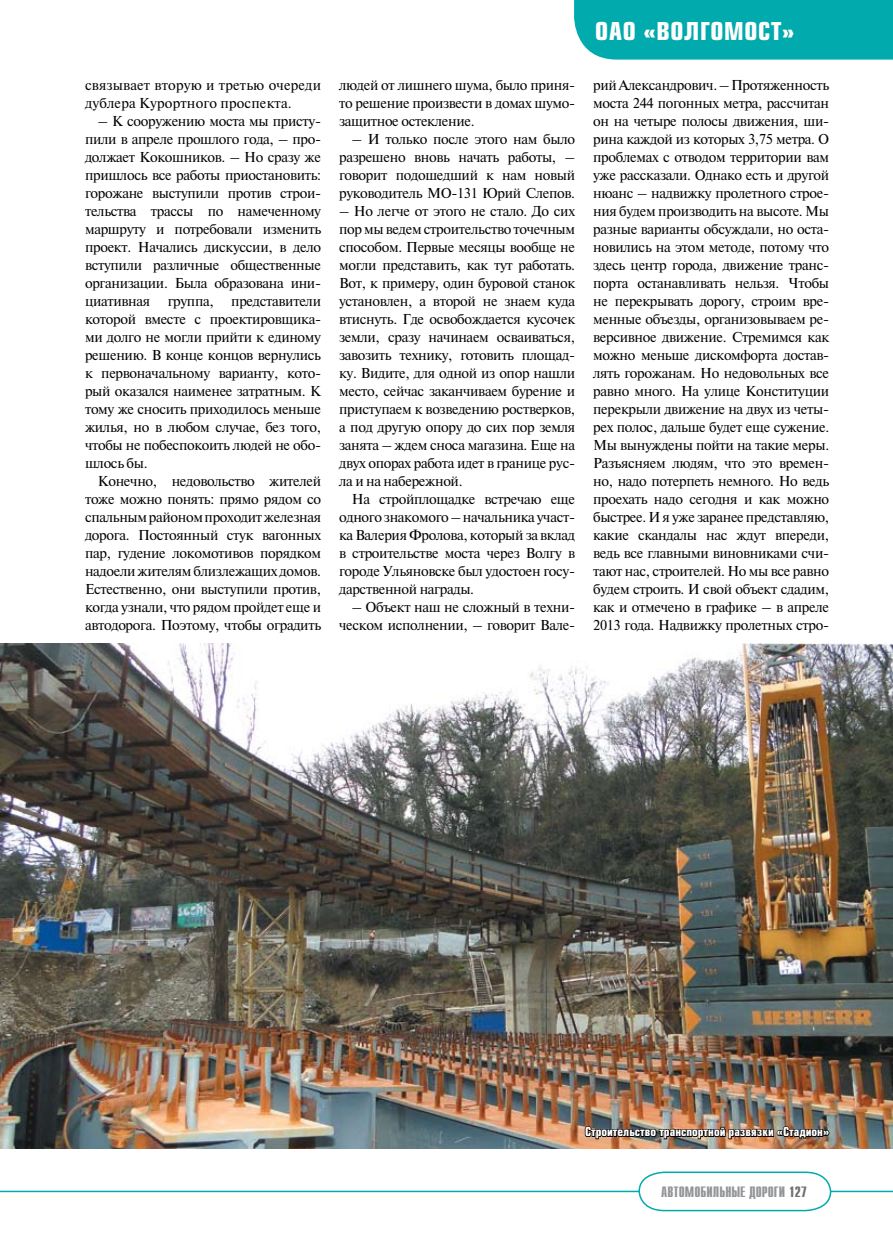
<style>
.page{position:relative;width:893px;height:1234px;background:#fff}
.page>*{position:absolute;margin:0;border:0;box-sizing:border-box;transform-origin:0 0}
.t1{font:700 24px "Europe Cond";letter-spacing:.03em;color:#fff}
.t2{font:700 15px "Compact C";color:#939598}
.t3{font:13.5px/18px "Newton C";letter-spacing:-.025em;color:#000;text-align:justify}
.t4{font:13.5px/18px "Newton C";letter-spacing:.01em;color:#000}
.t5{font:700 12px "Europe Cond";color:#fff}
.s1{color:#6d6f71}
</style>
<div class="page">
<img style="left:0;top:643px;width:893px;height:505px">
<img style="left:584px;top:1123px;width:246px;height:17px">
<div style="left:574px;top:0;width:319px;height:60px;background:#00aaad"></div>
<hr style="left:0;top:1190px;width:893px;height:1px;background:#00aaad">
<svg style="left:638px;top:1171px;width:194px;height:40px"></svg>
<p class="t4" style="left:85px;top:76px;width:238px">связывает вторую и третью очереди дублера Курортного проспекта.</p>
<p class="t3" style="left:85px;top:112px;width:238px;text-indent:13px">– К сооружению моста мы присту&shy;пили в апреле прошлого года, – про&shy;должает Кокошников. – Но сразу же пришлось все работы приостановить: горожане выступили против строи&shy;тельства трассы по намеченному маршруту и потребовали изменить проект. Начались дискуссии, в дело вступили различные общественные организации. Была образована ини&shy;циативная</p>
<p class="t3" style="left:85px;top:292px;width:238px;text-indent:146px">представители которой вместе с проектировщика&shy;ми долго не могли прийти к единому решению. В конце концов вернулись к первоначальному варианту, кото&shy;рый оказался наименее затратным. К тому же сносить приходилось меньше жилья, но в любом случае, без того, чтобы не побеспокоить людей не обо&shy;шлось бы.</p>
<p class="t3" style="left:85px;top:472px;width:238px;text-indent:13px">Конечно, недовольство жителей тоже можно понять: прямо рядом со спальным районом проходит железная дорога. Постоянный стук вагонных пар, гудение локомотивов порядком надоели жителям близлежащих домов.<br>Естественно, они выступили против, когда узнали, что рядом пройдет еще и автодорога. Поэтому, чтобы оградить</p>
<p class="t3" style="left:168px;top:292px;width:48px">группа,</p>
<p class="t3" style="left:339px;top:76px;width:238px">людей от лишнего шума, было приня&shy;то решение произвести в домах шумо&shy;защитное остекление.</p>
<p class="t3" style="left:339px;top:130px;width:238px;text-indent:13px">– И только после этого нам было разрешено вновь начать работы, – говорит подошедший к нам новый руководитель МО-131 Юрий Слепов.</p>
<p class="t3" style="left:339px;top:202px;width:238px">– Но легче от этого не стало. До сих пор мы ведем строительство точечным способом. Первые месяцы вообще не могли представить, как тут работать.<br>Вот, к примеру, один буровой станок установлен, а второй не знаем куда втиснуть. Где освобождается кусочек земли, сразу начинаем осваиваться, завозить технику, готовить площад&shy;ку. Видите, для одной из опор нашли место, сейчас заканчиваем бурение и приступаем к возведению ростверков, а под другую опору до сих пор земля занята – ждем сноса магазина. Еще на двух опорах работа идет в границе рус&shy;ла и на набережной.</p>
<p class="t3" style="left:339px;top:490px;width:238px;text-indent:13px">На стройплощадке встречаю еще одного знакомого – начальника участ&shy;ка Валерия Фролова, который за вклад в строительстве моста через Волгу в городе Ульяновске был удостоен госу&shy;дарственной награды.</p>
<p class="t3" style="left:339px;top:598px;width:238px;text-align:right">– Объект наш не сложный в техни&shy;ческом исполнении, – говорит Вале-</p>
<h1 class="t1" style="left:595px;top:16px;width:201px">ОАО «волгоМост»</h1>
<p class="t3" style="left:593px;top:76px;width:238px">рий Александрович. – Протяженность моста 244 погонных метра, рассчитан он на четыре полосы движения, ши&shy;рина каждой из которых 3,75 метра. О проблемах с отводом территории вам уже рассказали. Однако есть и другой нюанс – надвижку пролетного строе&shy;ния будем производить на высоте. Мы разные варианты обсуждали, но оста&shy;новились на этом методе, потому что здесь центр города, движение транс&shy;порта останавливать нельзя. Чтобы не перекрывать дорогу, строим вре&shy;менные объезды, организовываем ре&shy;версивное движение. Стремимся как можно меньше дискомфорта достав&shy;лять горожанам. Но недовольных все равно много. На улице Конституции перекрыли движение на двух из четы&shy;рех полос, дальше будет еще сужение.<br>Мы вынуждены пойти на такие меры.<br>Разъясняем людям, что это времен&shy;но, надо потерпеть немного. Но ведь проехать надо сегодня и как можно быстрее. И я уже заранее представляю, какие скандалы нас ждут впереди, ведь все главными виновниками счи&shy;тают нас, строителей. Но мы все равно будем строить. И свой объект сдадим, как и отмечено в графике – в апреле 2013 года. Надвижку пролетных стро-</p>
<p class="t5" style="left:585px;top:1123px;width:246px">Строительство транспортной развязки «Стадион»</p>
<p class="t2" style="left:661px;top:1184px;width:147px">АВТОМОБИЛЬНЫЕ ДОРОГИ <span class="s1">127</span></p>
</div>
